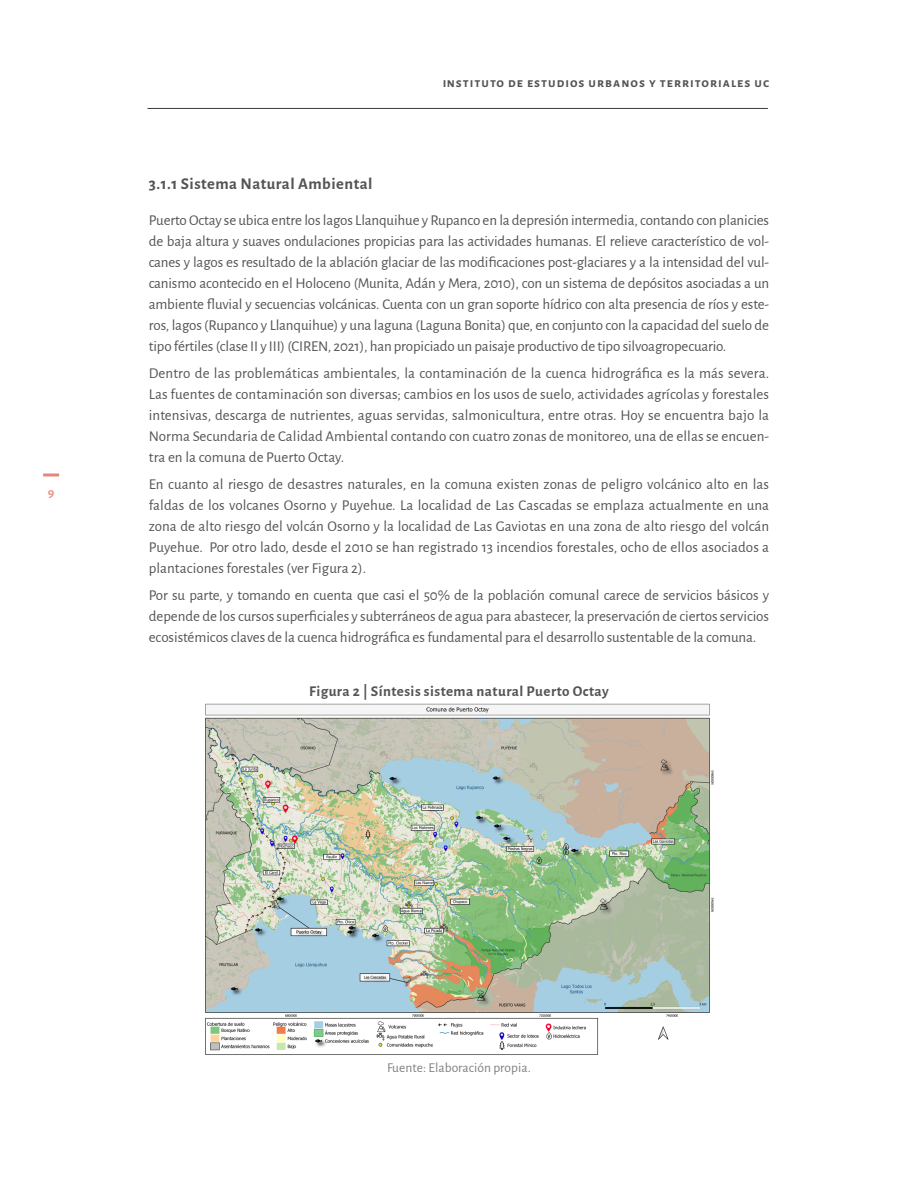
<style>
.page{position:relative;width:918px;height:1188px;background:#fff}
.page>*{position:absolute;margin:0;border:0;box-sizing:border-box;transform-origin:0 0}
.t1{font:700 16.5px "Alegreya Sans";letter-spacing:.03em;color:#555454}
.t2{font:15px/21px "Alegreya Sans";letter-spacing:-.005em;color:#555454;text-align:justify}
.t3{font:700 15px "Alegreya Sans";letter-spacing:.03em;color:#555454}
.t4{font:700 13.5px "Alegreya Sans";letter-spacing:.075em;color:#555454}
.t5{font:13.5px "Alegreya Sans";letter-spacing:.005em;color:#818080}
.t6{font:700 13.5px "Alegreya Sans";color:#e79386}
</style>
<div class="page">
<div style="left:43px;top:473px;width:16px;height:3px;border:2px solid #e48778"></div>
<hr style="left:148px;top:108px;width:620px;height:1px;background:#3c3c3b">
<img style="left:205px;top:703px;width:509px;height:352px">
<p class="t6" style="left:48px;top:484px;width:8px">9</p>
<p class="t4" style="left:442px;top:73px;width:329px">instituto de estudios urbanos y territoriales uc</p>
<p class="t1" style="left:149px;top:172px;width:225px">3.1.1 Sistema Natural Ambiental</p>
<p class="t2" style="left:149px;top:209px;width:622px">Puerto Octay se ubica entre los lagos Llanquihue y Rupanco en la depresión intermedia, contando con planicies de baja altura y suaves ondulaciones propicias para las actividades humanas. El relieve característico de vol&shy;canes y lagos es resultado de la ablación glaciar de las modificaciones post-glaciares y a la intensidad del vul&shy;canismo acontecido en el Holoceno (Munita, Adán y Mera, 2010), con un sistema de depósitos asociadas a un ambiente fluvial y secuencias volcánicas. Cuenta con un gran soporte hídrico con alta presencia de ríos y este&shy;ros, lagos (Rupanco y Llanquihue) y una laguna (Laguna Bonita) que, en conjunto con la capacidad del suelo de tipo fértiles (clase II y III) (CIREN, 2021), han propiciado un paisaje productivo de tipo silvoagropecuario.</p>
<p class="t2" style="left:149px;top:362px;width:622px">Dentro de las problemáticas ambientales, la contaminación de la cuenca hidrográfica es la más severa.<br>Las fuentes de contaminación son diversas; cambios en los usos de suelo, actividades agrícolas y forestales intensivas, descarga de nutrientes, aguas servidas, salmonicultura, entre otras. Hoy se encuentra bajo la Norma Secundaria de Calidad Ambiental contando con cuatro zonas de monitoreo, una de ellas se encuen&shy;tra en la comuna de Puerto Octay.</p>
<p class="t2" style="left:149px;top:473px;width:622px">En cuanto al riesgo de desastres naturales, en la comuna existen zonas de peligro volcánico alto en las faldas de los volcanes Osorno y Puyehue. La localidad de Las Cascadas se emplaza actualmente en una zona de alto riesgo del volcán Osorno y la localidad de Las Gaviotas en una zona de alto riesgo del volcán Puyehue. Por otro lado, desde el 2010 se han registrado 13 incendios forestales, ocho de ellos asociados a plantaciones forestales (ver Figura 2).</p>
<p class="t2" style="left:149px;top:584px;width:622px">Por su parte, y tomando en cuenta que casi el 50% de la población comunal carece de servicios básicos y depende de los cursos superficiales y subterráneos de agua para abastecer, la preservación de ciertos servicios ecosistémicos claves de la cuenca hidrográfica es fundamental para el desarrollo sustentable de la comuna.</p>
<p class="t3" style="left:309px;top:680px;width:301px">Figura 2 | Síntesis sistema natural Puerto Octay</p>
<p class="t5" style="left:387px;top:1059px;width:145px">Fuente: Elaboración propia.</p>
</div>
